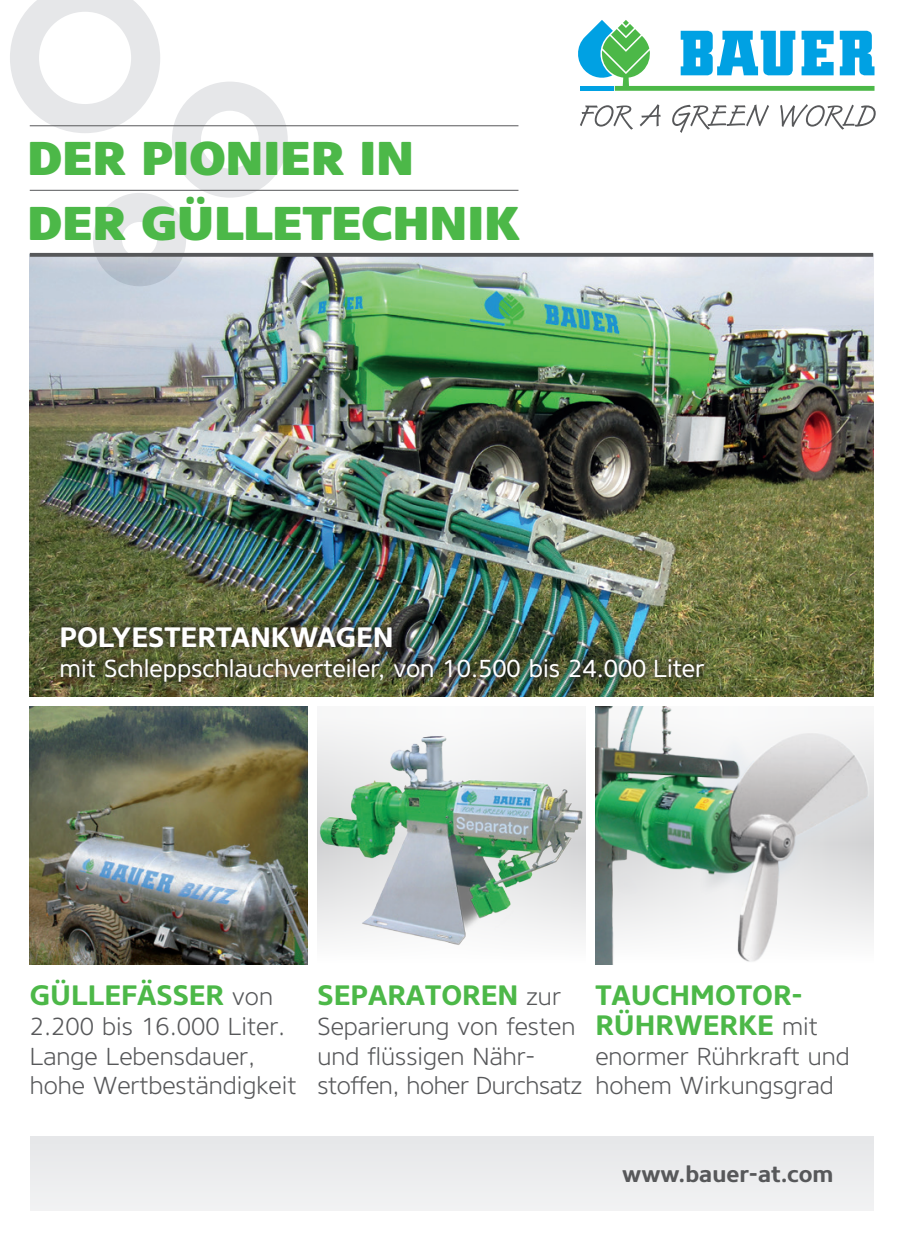
<style>
.page{position:relative;width:903px;height:1241px;background:#fff}
.page>*{position:absolute;margin:0;border:0;box-sizing:border-box;transform-origin:0 0}
.t1{font:800 47.25px "Core Sans NR85";letter-spacing:-.01em;color:#4cb848}
.t2{font:700 28px/29.8px "Core Sans NR65";color:#4cb848}
.t3{font:700 28px "Core Sans NR65";color:#fff}
.t4{font:300 24.5px/29.8px "Core Sans NR35";color:#57585a}
.t5{font:24.5px "Core Sans NR45";color:#fff}
.t6{font:700 22.75px "Core Sans NR65";color:#57585a}
.s1{font-family:"Core Sans NR35";font-weight:300;font-size:24.5px;color:#57585a}
</style>
<div class="page">
<div style="left:30px;top:1136px;width:843px;height:74px;background:#e6e7e9"></div>
<img style="left:30px;top:257px;width:843px;height:439px">
<div style="left:314px;top:705px;width:273px;height:263px;background:#f9f9f9"></div>
<div style="left:592px;top:705px;width:283px;height:263px;background:#57585a;opacity:.16"></div>
<svg style="left:578px;top:20px;width:296px;height:71px"></svg>
<svg style="left:580px;top:105px;width:53px;height:25px"></svg>
<svg style="left:640px;top:104px;width:21px;height:22px"></svg>
<svg style="left:672px;top:104px;width:97px;height:29px"></svg>
<svg style="left:780px;top:104px;width:96px;height:26px"></svg>
<svg style="left:10px;top:0;width:278px;height:286px"></svg>
<div style="left:54px;top:618px;width:659px;height:71px;background:#231f20;opacity:.6"></div>
<hr style="left:30px;top:190px;width:488px;height:1px;background:#57585a">
<hr style="left:30px;top:125px;width:488px;height:1px;background:#57585a">
<svg style="left:30px;top:253px;width:843px;height:4px;background:#5e5f61"></svg>
<img style="left:30px;top:706px;width:278px;height:258px">
<img style="left:595px;top:706px;width:278px;height:258px">
<img style="left:318px;top:736px;width:267px;height:209px">
<h1 class="t1" style="left:27px;top:128px;width:388px">DER PIONIER IN</h1>
<h1 class="t1" style="left:27px;top:192px;width:494px">DER GÜLLETECHNIK</h1>
<p class="t3" style="left:60px;top:619px;width:336px">POLYESTERTANKWAGEN</p>
<p class="t5" style="left:60px;top:652px;width:646px">mit Schleppschlauchverteiler, von 10.500 bis 24.000 Liter</p>
<p class="t2" style="left:30px;top:980px;width:245px">GÜLLEFÄSSER <span class="s1">von</span></p>
<p class="t4" style="left:30px;top:1011px;width:268px">2.200 bis 16.000 Liter.<br>Lange Lebensdauer, hohe Wertbeständigkeit</p>
<p class="t2" style="left:317px;top:980px;width:245px">SEPARATOREN <span class="s1">zur</span></p>
<p class="t4" style="left:317px;top:1011px;width:266px">Separierung von festen und flüssigen Nähr&shy;stoffen, hoher Durchsatz</p>
<p class="t2" style="left:595px;top:980px;width:224px">TAUCHMOTOR-<br>RÜHRWERKE <span class="s1">mit</span></p>
<p class="t4" style="left:595px;top:1040px;width:256px">enormer Rührkraft und hohem Wirkungsgrad</p>
<p class="t6" style="left:622px;top:1159px;width:213px">www.bauer-at.com</p>
</div>
